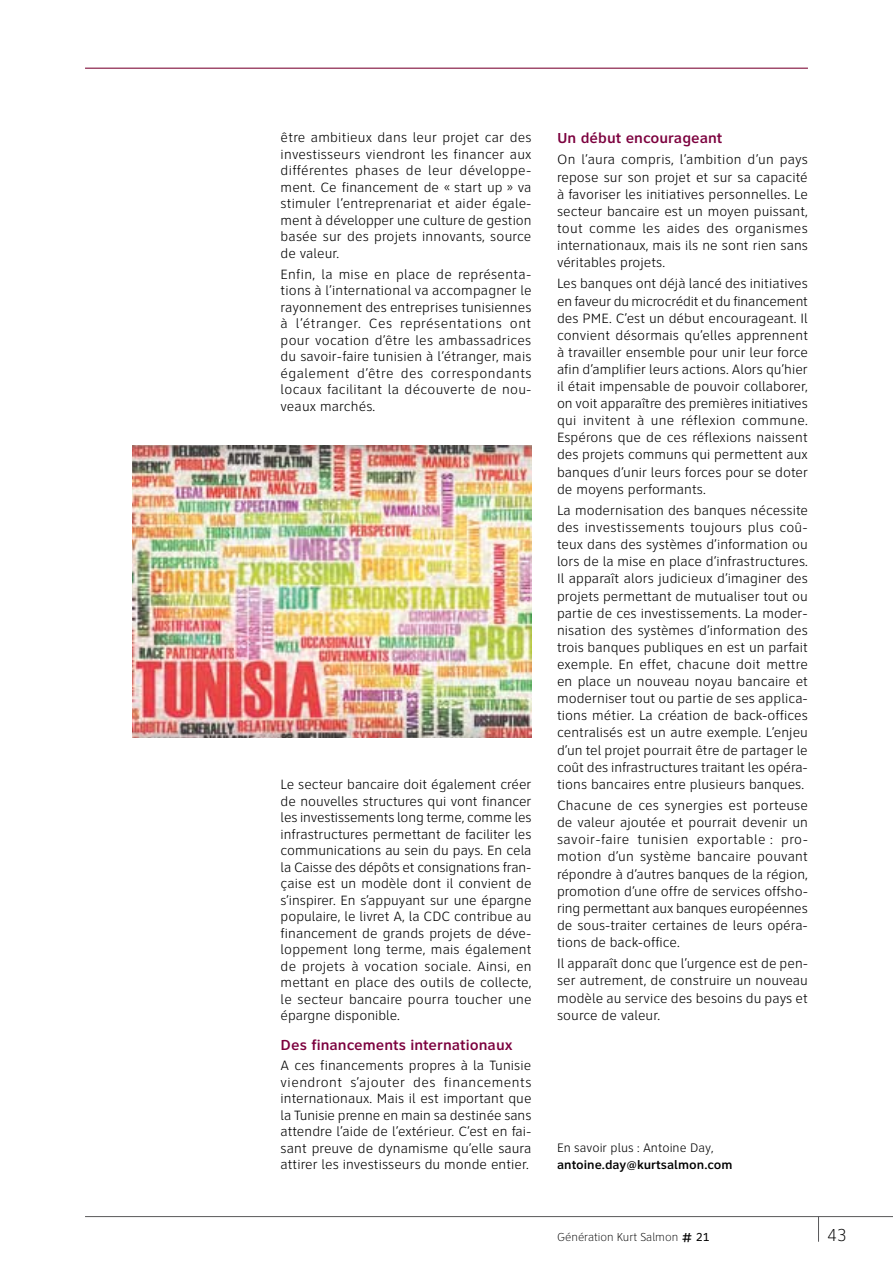
<style>
.page{position:relative;width:893px;height:1263px;background:#fff}
.page>*{position:absolute;margin:0;border:0;box-sizing:border-box;transform-origin:0 0}
.t1{font:100 18px "Clearview Text";color:#000}
.t2{font:500 15px "Clearview Text";color:#7c003e}
.t3{font:300 13.95px/17.1px "Clearview Text";letter-spacing:.005em;color:#000;text-align:justify}
.t4{font:500 12.75px "Clearview Text";color:#000}
.t5{font:300 12.75px "Clearview Text";color:#000}
.t6{font:100 12px "Clearview Text";color:#000}
.s1{font-weight:400;font-size:16.5px}
.s2{font-weight:400}
</style>
<div class="page">
<svg style="left:818px;top:1217px;width:1px;height:25px"></svg>
<hr style="left:85px;top:1216px;width:808px;height:1px;background:#58585a">
<hr style="left:85px;top:67px;width:723px;height:2px;background:#a04b6c">
<img style="left:133px;top:445px;width:398px;height:293px">
<p class="t3" style="left:281px;top:130px;width:252px;line-height:16.5px">être ambitieux dans leur projet car des investisseurs viendront les financer aux différentes phases de leur développe&shy;ment. Ce financement de « start up » va stimuler l’entreprenariat et aider égale&shy;ment à développer une culture de gestion basée sur des projets innovants, source de valeur.</p>
<p class="t3" style="left:281px;top:266px;width:252px;line-height:16.5px">Enfin, la mise en place de représenta&shy;tions à l’international va accompagner le rayonnement des entreprises tunisiennes à l’étranger. Ces représentations ont pour vocation d’être les ambassadrices du savoir-faire tunisien à l’étranger, mais également d’être des correspondants locaux facilitant la découverte de nou&shy;veaux marchés.</p>
<p class="t3" style="left:281px;top:777px;width:253px;line-height:16.5px">Le secteur bancaire doit également créer de nouvelles structures qui vont financer les investissements long terme, comme les infrastructures permettant de faciliter les communications au sein du pays. En cela la Caisse des dépôts et consignations fran&shy;çaise est un modèle dont il convient de s’inspirer. En s’appuyant sur une épargne populaire, le livret A, la CDC contribue au financement de grands projets de déve&shy;loppement long terme, mais également de projets à vocation sociale. Ainsi, en mettant en place des outils de collecte, le secteur bancaire pourra toucher une épargne disponible.</p>
<p class="t2" style="left:281px;top:1036px;width:233px">Des financements internationaux</p>
<p class="t3" style="left:281px;top:1058px;width:252px;line-height:16.5px">A ces financements propres à la Tunisie viendront s’ajouter des financements internationaux. Mais il est important que la Tunisie prenne en main sa destinée sans attendre l’aide de l’extérieur. C’est en fai&shy;sant preuve de dynamisme qu’elle saura attirer les investisseurs du monde entier.</p>
<p class="t2" style="left:557px;top:129px;width:167px">U n début encourageant</p>
<p class="t3" style="left:557px;top:151px;width:252px">On l’aura compris, l’ambition d’un pays repose sur son projet et sur sa capacité à favoriser les initiatives personnelles. Le secteur bancaire est un moyen puissant, tout comme les aides des organismes internationaux, mais ils ne sont rien sans véritables projets.</p>
<p class="t3" style="left:557px;top:275px;width:253px">Les banques ont déjà lancé des initiatives en faveur du microcrédit et du financement des PME. C’est un début encourageant. Il convient désormais qu’elles apprennent à travailler ensemble pour unir leur force afin d’amplifier leurs actions. Alors qu’hier il était impensable de pouvoir collaborer, on voit apparaître des premières initiatives qui invitent à une réflexion commune.<br>Espérons que de ces réflexions naissent des projets communs qui permettent aux banques d’unir leurs forces pour se doter de moyens performants.</p>
<p class="t3" style="left:557px;top:502px;width:253px">La modernisation des banques nécessite des investissements toujours plus coû&shy;teux dans des systèmes d’information ou lors de la mise en place d’infrastructures.<br>Il apparaît alors judicieux d’imaginer des projets permettant de mutualiser tout ou partie de ces investissements. La moder&shy;nisation des systèmes d’information des trois banques publiques en est un parfait exemple. En effet, chacune doit mettre en place un nouveau noyau bancaire et moderniser tout ou partie de ses applica&shy;tions métier. La création de back-offices centralisés est un autre exemple. L’enjeu d’un tel projet pourrait être de partager le coût des infrastructures traitant les opéra&shy;tions bancaires entre plusieurs banques.</p>
<p class="t3" style="left:557px;top:797px;width:253px">Chacune de ces synergies est porteuse de valeur ajoutée et pourrait devenir un savoir-faire tunisien exportable : pro&shy;motion d’un système bancaire pouvant répondre à d’autres banques de la région, promotion d’une offre de services offsho&shy;ring permettant aux banques européennes de sous-traiter certaines de leurs opéra&shy;tions de back-office.</p>
<p class="t3" style="left:557px;top:955px;width:252px">Il apparaît donc que l’urgence est de pen&shy;ser autrement, de construire un nouveau modèle au service des besoins du pays et source de valeur.</p>
<p class="t5" style="left:557px;top:1141px;width:158px">En savoir plus : Antoine Day,</p>
<p class="t4" style="left:557px;top:1158px;width:177px">antoine.day@kurtsalmon.com</p>
<p class="t6" style="left:557px;top:1231px;width:154px">Génération Kurt Salmon <span class="s1">#</span> <span class="s2">21</span></p>
<p class="t1" style="left:827px;top:1226px;width:21px">43</p>
</div>
